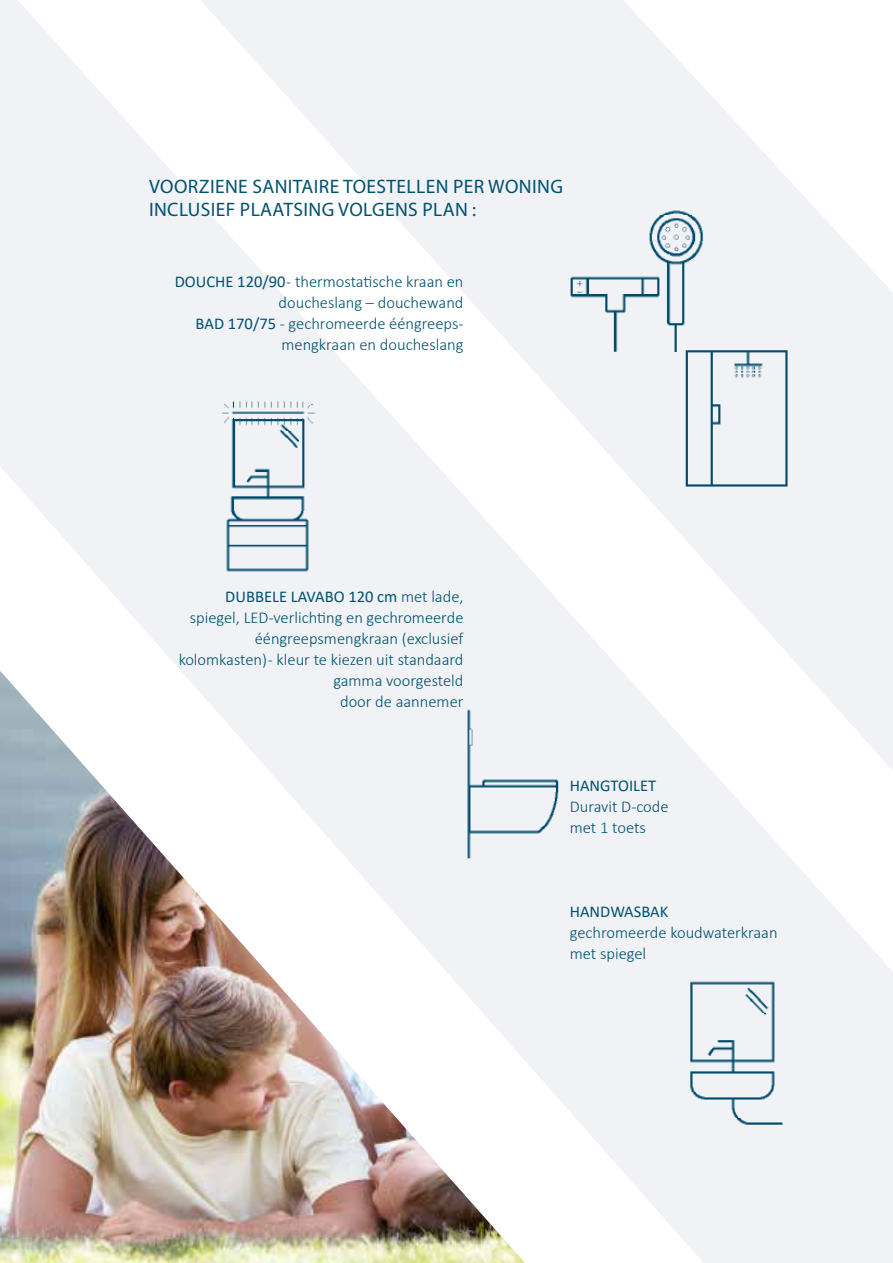
<style>
.page{position:relative;width:893px;height:1263px;background:#fff}
.page>*{position:absolute;margin:0;border:0;box-sizing:border-box;transform-origin:0 0}
.t1{font:19.5px/22.5px "Myriad Pro";letter-spacing:.02em;color:#00516f}
.t2{font:300 16.5px/21px "Calibri";color:#00516f;text-align:right}
.t3{font:16.5px "Calibri";color:#00516f}
.s1{font-weight:400}
</style>
<div class="page">
<img style="left:0;top:0;width:893px;height:1263px">
<svg style="left:200px;top:0;width:693px;height:771px;fill:#f0f2f6"></svg>
<img style="left:552px;top:203px;width:154px;height:149px">
<img style="left:671px;top:337px;width:129px;height:166px">
<img style="left:213px;top:391px;width:106px;height:192px">
<img style="left:455px;top:701px;width:113px;height:171px">
<img style="left:671px;top:966px;width:122px;height:171px">
<p class="t1" style="left:149px;top:175px;width:415px">VOORZIENE SANITAIRE TOESTELLEN PER WONING<br>INCLUSIEF PLAATSING VOLGENS PLAN :</p>
<p class="t2" style="left:175px;top:271px;width:290px"><span class="s1">DOUCHE 120/90</span> - thermostatische kraan en doucheslang – douchewand<br><span class="s1">BAD 170/75</span> - gechromeerde ééngreeps&shy;mengkraan en doucheslang</p>
<p class="t2" style="left:179px;top:586px;width:286px"><span class="s1">DUBBELE LAVABO 120 cm</span> met lade, spiegel, LED-verlichting en gechromeerde ééngreepsmengkraan (exclusief kolomkasten) - kleur te kiezen uit standaard gamma voorgesteld<br>door de aannemer</p>
<p class="t3" style="left:570px;top:774px;width:88px">HANGTOILET</p>
<p class="t2" style="left:570px;top:796px;width:100px;text-align:left">Duravit D-code met 1 toets</p>
<p class="t3" style="left:570px;top:900px;width:100px">HANDWASBAK</p>
<p class="t2" style="left:570px;top:922px;width:209px;text-align:left">gechromeerde koudwaterkraan met spiegel</p>
</div>
